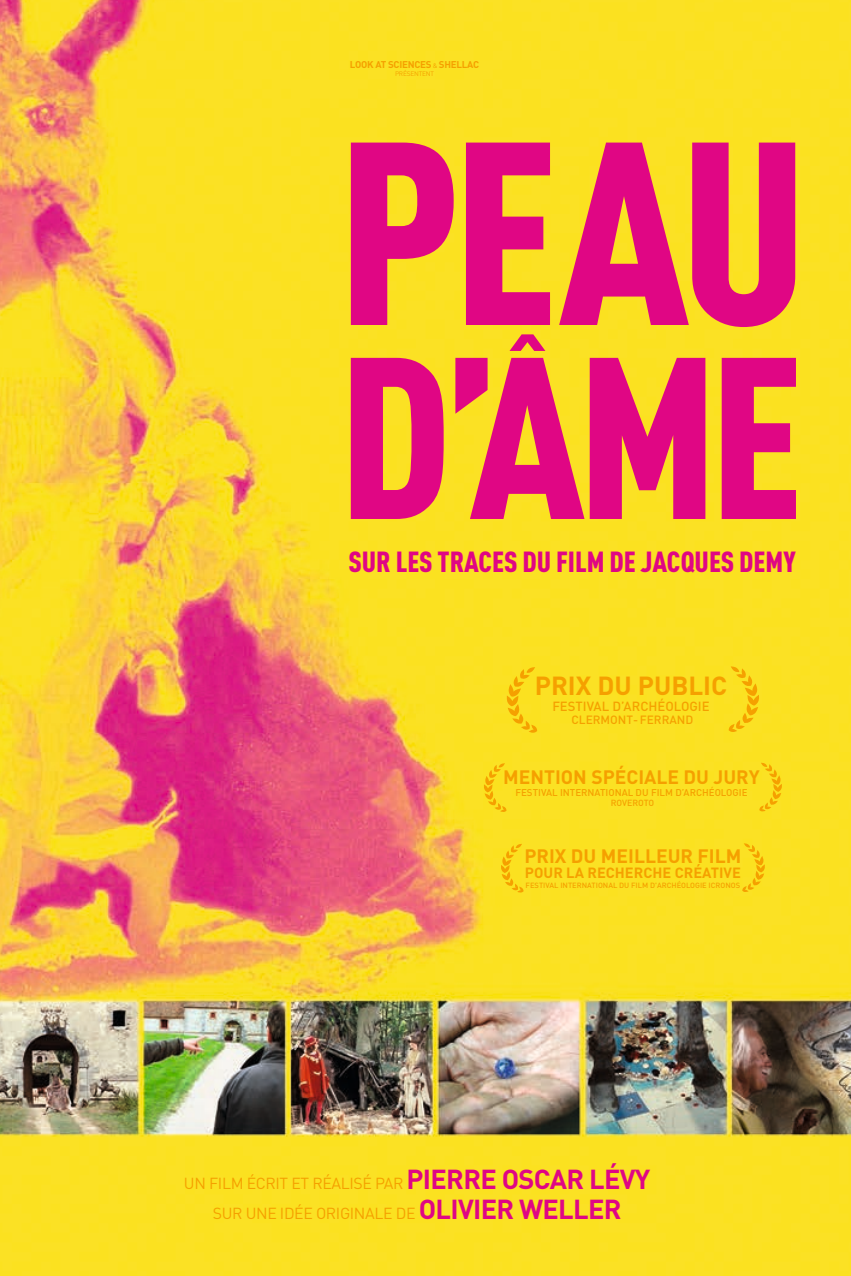
<style>
.page{position:relative;width:851px;height:1276px;background:#fff}
.page>*{position:absolute;margin:0;border:0;box-sizing:border-box;transform-origin:0 0}
.t1{font:900 condensed 28.75px "DIN Pro";color:#e00684}
.t2{font:700 25.75px "DIN";color:#f5a000}
.t3{font:700 19.25px "DIN";color:#f5a000}
.t4{font:15.75px/30.8px "DIN";letter-spacing:-.025em;color:#f5a000;text-align:center}
.t5{font:700 14.5px "DIN";color:#f5a000}
.t6{font:500 13px "DIN";color:#f5a000}
.t7{font:500 11.75px "DIN";color:#f5a000}
.t8{font:500 9.75px "DIN";color:#f5a000}
.t9{font:700 9.75px "DIN";letter-spacing:-.025em;color:#f5a000}
.t10{font:500 8.75px "DIN";color:#f5a000}
.t11{font:500 7.5px "DIN";color:#f5a000}
.t12{font:6.5px "DIN";letter-spacing:-.025em;color:#f5a000}
.s1{font-weight:400;font-size:6.5px}
.s2{font-weight:700;font-size:27px;color:#df0685}
</style>
<div class="page">
<img style="left:0;top:0;width:850px;height:1276px">
<svg style="left:351px;top:143px;width:102px;height:182px;background:#e95361"></svg>
<svg style="left:466px;top:143px;width:84px;height:182px;background:#e74169"></svg>
<svg style="left:559px;top:143px;width:236px;height:184px;background:#ea5d5c"></svg>
<svg style="left:351px;top:358px;width:92px;height:161px;background:#e63c6b"></svg>
<svg style="left:509px;top:334px;width:36px;height:17px"></svg>
<svg style="left:455px;top:358px;width:250px;height:161px;background:#ea5b5d"></svg>
<svg style="left:721px;top:358px;width:74px;height:161px;background:#e74368"></svg>
<svg style="left:506px;top:667px;width:31px;height:66px;background:#f9d219"></svg>
<svg style="left:728px;top:666px;width:31px;height:66px;background:#f9d21b"></svg>
<svg style="left:483px;top:763px;width:23px;height:49px"></svg>
<svg style="left:759px;top:762px;width:23px;height:49px"></svg>
<svg style="left:500px;top:844px;width:23px;height:48px"></svg>
<svg style="left:742px;top:843px;width:23px;height:49px"></svg>
<p class="t9" style="left:350px;top:58px;width:131px">LOOK AT SCIENCES <span class="s1">&amp;</span> SHELLAC</p>
<p class="t12" style="left:395px;top:70px;width:41px">PRÉSENTENT</p>
<h1 class="t1" style="left:348px;top:539px;width:448px">SUR LES TRACES DU FILM DE JACQUES DEMY</h1>
<h2 class="t2" style="left:534px;top:668px;width:194px">PRIX DU PUBLIC</h2>
<p class="t6" style="left:552px;top:698px;width:159px">FESTIVAL D’ARCHÉOLOGIE</p>
<p class="t7" style="left:571px;top:712px;width:123px">CLERMONT-FERRAND</p>
<p class="t3" style="left:503px;top:764px;width:258px">MENTION SPÉCIALE DU JURY</p>
<p class="t8" style="left:515px;top:786px;width:233px">FESTIVAL INTERNATIONAL DU FILM D’ARCHÉOLOGIE</p>
<p class="t10" style="left:610px;top:797px;width:45px">ROVEROTO</p>
<p class="t3" style="left:524px;top:843px;width:218px">PRIX DU MEILLEUR FILM</p>
<p class="t5" style="left:525px;top:863px;width:217px">POUR LA RECHERCHE CRÉATIVE</p>
<p class="t11" style="left:525px;top:881px;width:216px">FESTIVAL INTERNATIONAL DU FILM D'ARCHÉOLOGIE ICRONOS</p>
<p class="t4" style="left:184px;top:1167px;width:468px">UN FILM ÉCRIT ET RÉALISÉ PAR <span class="s2">PIERRE OSCAR LÉVY<br></span>SUR UNE IDÉE ORIGINALE DE <span class="s2">OLIVIER WELLER</span></p>
</div>
